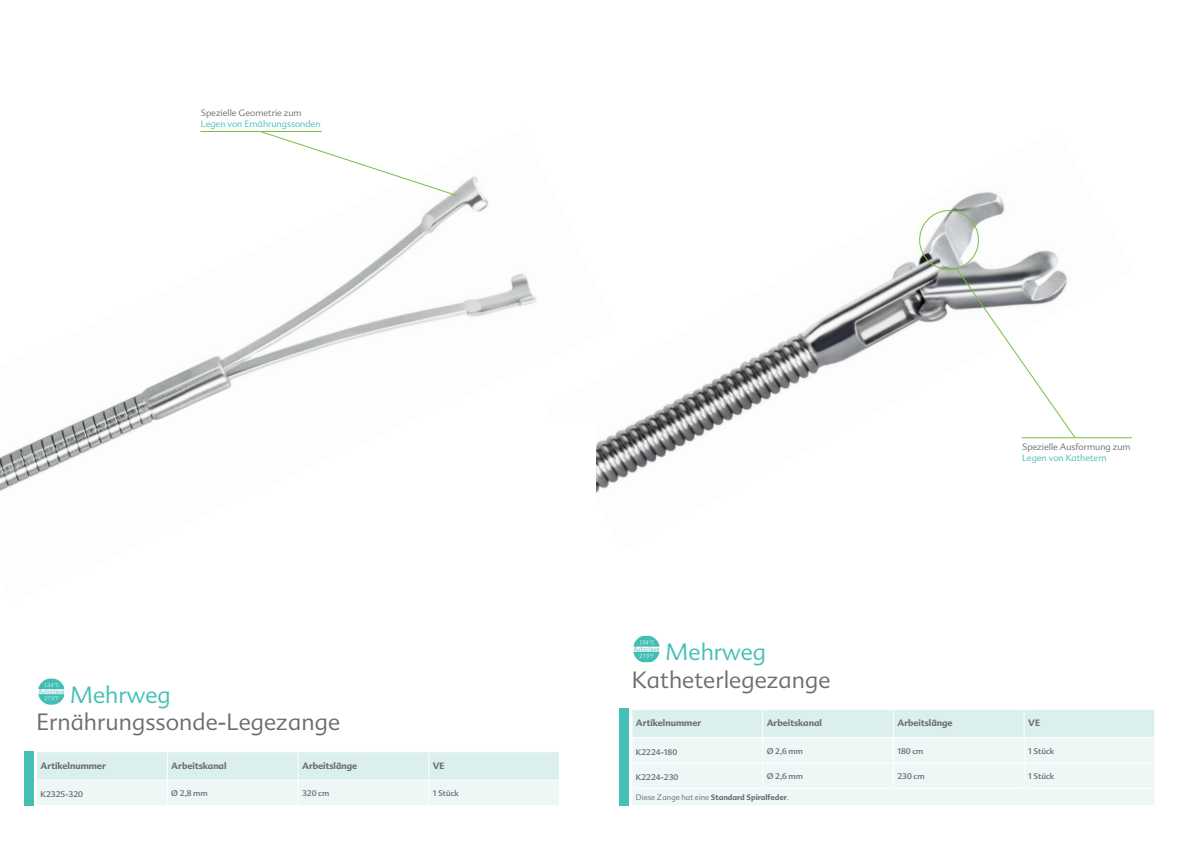
<style>
.page{position:relative;width:1191px;height:842px;background:#fff}
.page>*{position:absolute;margin:0;border:0;box-sizing:border-box;transform-origin:0 0}
.t1{font:300 23px "Advert";color:#6c6d70}
.t2{font:300 23px "Advert";color:#43bfb5}
.t3{font:700 9px "Advert";color:#6c6d70}
.t4{font:300 9px "Advert";color:#6c6d70}
.t5{font:300 9px "Advert";color:#43bfb5}
.t6{font:8px "Advert";color:#6c6d70}
.t7{font:700 7.7px "Advert";color:#6c6d70}
.s1{font-weight:300}
</style>
<div class="page">
<img style="left:489px;top:300px;width:47px;height:14px">
<img style="left:373px;top:176px;width:164px;height:124px">
<img style="left:373px;top:271px;width:116px;height:64px">
<img style="left:275px;top:262px;width:98px;height:75px">
<img style="left:183px;top:329px;width:179px;height:57px">
<img style="left:183px;top:386px;width:48px;height:23px">
<img style="left:30px;top:371px;width:153px;height:73px">
<img style="left:0;top:444px;width:103px;height:47px">
<img style="left:0;top:444px;width:24px;height:26px">
<img style="left:596px;top:192px;width:536px;height:301px">
<img style="left:38px;top:678px;width:26px;height:27px">
<svg style="left:38px;top:702px;width:26px;height:1px"></svg>
<img style="left:633px;top:636px;width:27px;height:26px">
<svg style="left:633px;top:660px;width:27px;height:1px"></svg>
<div style="left:24px;top:751px;width:10px;height:55px;background:#43bfb5"></div>
<div style="left:619px;top:709px;width:10px;height:97px;background:#43bfb5"></div>
<svg style="left:37px;top:752px;width:522px;height:53px;background:#e3f2f1"></svg>
<hr style="left:37px;top:780px;width:130px;height:1px;background:#fff">
<hr style="left:167px;top:780px;width:131px;height:1px;background:#fff">
<hr style="left:298px;top:780px;width:131px;height:1px;background:#fff">
<hr style="left:429px;top:780px;width:130px;height:1px;background:#fff">
<svg style="left:632px;top:710px;width:523px;height:95px;background:#e7f4f3"></svg>
<hr style="left:632px;top:737px;width:130px;height:1px;background:#fff">
<hr style="left:762px;top:737px;width:131px;height:1px;background:#fff">
<hr style="left:893px;top:737px;width:131px;height:1px;background:#fff">
<hr style="left:1024px;top:737px;width:130px;height:1px;background:#fff">
<hr style="left:632px;top:763px;width:130px;height:1px;background:#fff">
<hr style="left:762px;top:763px;width:131px;height:1px;background:#fff">
<hr style="left:893px;top:763px;width:131px;height:1px;background:#fff">
<hr style="left:1024px;top:763px;width:130px;height:1px;background:#fff">
<hr style="left:632px;top:788px;width:130px;height:1px;background:#fff">
<hr style="left:762px;top:788px;width:131px;height:1px;background:#fff">
<hr style="left:893px;top:788px;width:131px;height:1px;background:#fff">
<hr style="left:1024px;top:788px;width:130px;height:1px;background:#fff">
<hr style="left:200px;top:131px;width:122px;height:1px;background:#76c043">
<hr style="left:1021px;top:437px;width:110px;height:1px;background:#76c043">
<svg style="left:261px;top:131px;width:197px;height:66px"></svg>
<svg style="left:914px;top:205px;width:162px;height:234px"></svg>
<p class="t4" style="left:201px;top:108px;width:102px">Spezielle Geometrie zum</p>
<p class="t5" style="left:201px;top:118px;width:121px">Legen von Ernährungssonden</p>
<h1 class="t2" style="left:70px;top:681px;width:102px">Mehrweg</h1>
<h1 class="t1" style="left:36px;top:709px;width:305px">Ernährungssonde-Legezange</h1>
<p class="t3" style="left:41px;top:760px;width:67px">Artikelnummer</p>
<p class="t3" style="left:171px;top:760px;width:57px">Arbeitskanal</p>
<p class="t3" style="left:302px;top:760px;width:57px">Arbeitslänge</p>
<p class="t3" style="left:433px;top:760px;width:13px">VE</p>
<p class="t6" style="left:41px;top:789px;width:44px">K2325-320</p>
<p class="t6" style="left:171px;top:788px;width:38px">Ø 2,8 mm</p>
<p class="t6" style="left:302px;top:788px;width:29px">320 cm</p>
<p class="t6" style="left:433px;top:788px;width:28px">1 Stück</p>
<h1 class="t2" style="left:665px;top:639px;width:102px">Mehrweg</h1>
<h1 class="t1" style="left:632px;top:666px;width:200px">Katheterlegezange</h1>
<p class="t4" style="left:1022px;top:441px;width:110px">Spezielle Ausformung zum</p>
<p class="t5" style="left:1022px;top:452px;width:86px">Legen von Kathetern</p>
<p class="t3" style="left:636px;top:718px;width:67px">Artikelnummer</p>
<p class="t3" style="left:766px;top:718px;width:57px">Arbeitskanal</p>
<p class="t3" style="left:897px;top:718px;width:57px">Arbeitslänge</p>
<p class="t3" style="left:1028px;top:718px;width:13px">VE</p>
<p class="t6" style="left:636px;top:747px;width:43px">K2224-180</p>
<p class="t6" style="left:766px;top:746px;width:38px">Ø 2,6 mm</p>
<p class="t6" style="left:897px;top:746px;width:28px">180 cm</p>
<p class="t6" style="left:1028px;top:746px;width:28px">1 Stück</p>
<p class="t6" style="left:636px;top:772px;width:44px">K2224-230</p>
<p class="t6" style="left:766px;top:771px;width:38px">Ø 2,6 mm</p>
<p class="t6" style="left:897px;top:771px;width:29px">230 cm</p>
<p class="t6" style="left:1028px;top:771px;width:28px">1 Stück</p>
<p class="t7" style="left:636px;top:793px;width:154px"><span class="s1">Diese Zange hat eine</span> Standard Spiralfeder<span class="s1">.</span></p>
</div>
